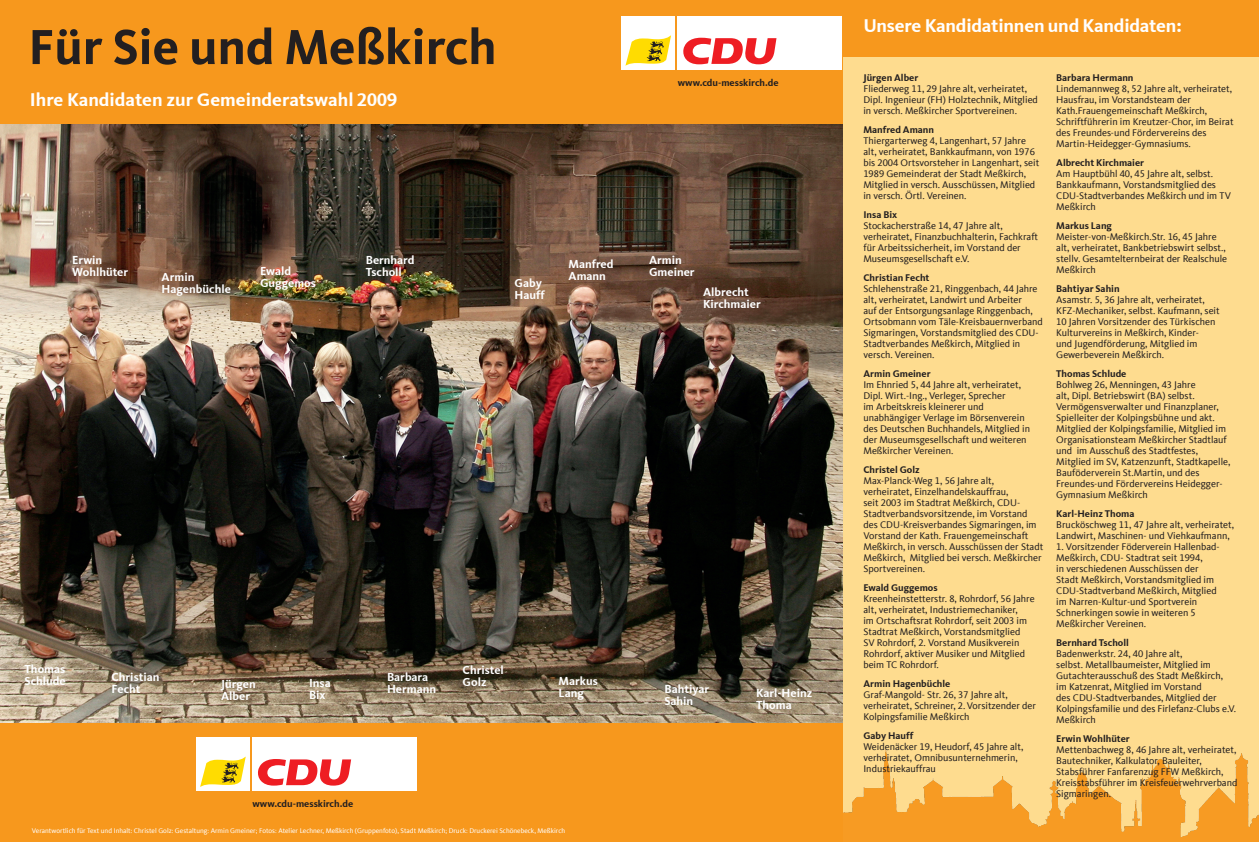
<style>
.page{position:relative;width:1259px;height:842px;background:#fedc8f}
.page>*{position:absolute;margin:0;border:0;box-sizing:border-box;transform-origin:0 0}
.t1{font:700 51px "CDU Kievit Tab";color:#231f20}
.t2{font:700 19px "CDU Kievit Tab";letter-spacing:-.005em;color:#fff}
.t3{font:700 12px/12px "CDU Kievit Tab";color:#fff}
.t4{font:10px/11px "CDU Kievit Tab";color:#231f20}
.t5{font:700 10px "CDU Kievit Tab";color:#231f20}
.t6{font:7px "CDU Kievit Tab";color:#fff}
</style>
<div class="page">
<img style="left:842px;top:743px;width:417px;height:99px">
<div style="left:0;top:0;width:842px;height:842px;background:#f7981d"></div>
<img style="left:0;top:125px;width:842px;height:597px">
<div style="left:252px;top:737px;width:165px;height:54px;background:#fff"></div>
<div style="left:196px;top:737px;width:54px;height:54px;background:#fff"></div>
<svg style="left:258px;top:759px;width:93px;height:27px"></svg>
<svg style="left:200px;top:756px;width:46px;height:31px"></svg>
<div style="left:842px;top:0;width:417px;height:57px;background:#f7981d"></div>
<div style="left:678px;top:16px;width:164px;height:54px;background:#fff"></div>
<div style="left:621px;top:16px;width:54px;height:54px;background:#fff"></div>
<svg style="left:683px;top:38px;width:93px;height:26px"></svg>
<svg style="left:625px;top:35px;width:46px;height:31px"></svg>
<h1 class="t1" style="left:28px;top:17px;width:470px">Für Sie und Meßkirch</h1>
<h2 class="t2" style="left:30px;top:89px;width:369px">Ihre Kandidaten zur Gemeinderatswahl 2009</h2>
<p class="t5" style="left:677px;top:76px;width:102px">www.cdu-messkirch.de</p>
<p class="t3" style="left:72px;top:254px;width:57px">Erwin<br>Wohlhüter</p>
<p class="t3" style="left:366px;top:254px;width:50px">Bernhard<br>Tscholl</p>
<p class="t3" style="left:260px;top:265px;width:57px">Ewald<br>Guggemos</p>
<p class="t3" style="left:162px;top:271px;width:71px">Armin<br>Hagenbüchle</p>
<p class="t3" style="left:514px;top:277px;width:32px">Gaby<br>Hauff</p>
<p class="t3" style="left:568px;top:258px;width:47px">Manfred<br>Amann</p>
<p class="t3" style="left:649px;top:254px;width:47px">Armin<br>Gmeiner</p>
<p class="t3" style="left:703px;top:286px;width:59px">Albrecht<br>Kirchmaier</p>
<p class="t3" style="left:25px;top:663px;width:43px">Thomas<br>Schlude</p>
<p class="t3" style="left:111px;top:671px;width:49px">Christian<br>Fecht</p>
<p class="t3" style="left:221px;top:678px;width:36px">Jürgen<br>Alber</p>
<p class="t3" style="left:309px;top:677px;width:23px">Insa<br>Bix</p>
<p class="t3" style="left:463px;top:664px;width:43px">Christel<br>Golz</p>
<p class="t3" style="left:387px;top:671px;width:51px">Barbara<br>Hermann</p>
<p class="t3" style="left:558px;top:675px;width:41px">Markus<br>Lang</p>
<p class="t3" style="left:664px;top:682px;width:46px">Bahtiyar<br>Sahin</p>
<p class="t5" style="left:252px;top:798px;width:102px">www.cdu-messkirch.de</p>
<p class="t6" style="left:32px;top:827px;width:535px">Verantwortlich für Text und Inhalt: Christel Golz: Gestaltung: Armin Gmeiner; Fotos: Atelier Lechner, Meßkirch (Gruppenfoto), Stadt Meßkirch; Druck: Druckerei Schönebeck, Meßkirch</p>
<p class="t3" style="left:756px;top:687px;width:58px">Karl-Heinz<br>Thoma</p>
<h2 class="t2" style="left:863px;top:14px;width:320px">Unsere Kandidatinnen und Kandidaten:</h2>
<p class="t5" style="left:863px;top:71px;width:56px">Jürgen Alber</p>
<p class="t4" style="left:863px;top:83px;width:176px">Fliederweg 11, 29 Jahre alt, verheiratet,<br>Dipl. Ingenieur (FH) Holztechnik, Mitglied in versch. Meßkircher Sportvereinen.</p>
<p class="t5" style="left:863px;top:123px;width:72px">Manfred Amann</p>
<p class="t4" style="left:863px;top:135px;width:177px">Thiergarterweg 4, Langenhart, 57 Jahre alt, verheiratet, Bankkaufmann, von 1976 bis 2004 Ortsvorsteher in Langenhart, seit 1989 Gemeinderat der Stadt Meßkirch, Mitglied in versch. Ausschüssen, Mitglied in versch. Örtl. Vereinen.</p>
<p class="t5" style="left:863px;top:208px;width:35px">Insa Bix</p>
<p class="t4" style="left:863px;top:220px;width:176px">Stockacherstraße 14, 47 Jahre alt, verheiratet, Finanzbuchhalterin, Fachkraft für Arbeitssicherheit, im Vorstand der Museumsgesellschaft e.V.</p>
<p class="t5" style="left:863px;top:271px;width:67px">Christian Fecht</p>
<p class="t4" style="left:863px;top:283px;width:181px">Schlehenstraße 21, Ringgenbach, 44 Jahre alt, verheiratet, Landwirt und Arbeiter<br>auf der Entsorgungsanlage Ringgenbach, Ortsobmann vom Täle-Kreisbauernverband Sigmaringen, Vorstandsmitglied des CDU-Stadtverbandes Meßkirch, Mitglied in versch. Vereinen.</p>
<p class="t5" style="left:863px;top:367px;width:69px">Armin Gmeiner</p>
<p class="t4" style="left:863px;top:379px;width:168px">Im Ehnried 5, 44 Jahre alt, verheiratet, Dipl. Wirt.-Ing., Verleger, Sprecher<br>im Arbeitskreis kleinerer und unabhängiger Verlage im Börsenverein des Deutschen Buchhandels, Mitglied in der Museumsgesellschaft und weiteren Meßkircher Vereinen.</p>
<p class="t5" style="left:863px;top:463px;width:58px">Christel Golz</p>
<p class="t4" style="left:863px;top:475px;width:181px">Max-Planck-Weg 1, 56 Jahre alt, verheiratet, Einzelhandelskauffrau,<br>seit 2003 im Stadtrat Meßkirch, CDU-Stadtverbandsvorsitzende, im Vorstand des CDU-Kreisverbandes Sigmaringen, im Vorstand der Kath. Frauengemeinschaft Meßkirch, in versch. Ausschüssen der Stadt Meßkirch, Mitglied bei versch. Meßkircher Sportvereinen.</p>
<p class="t5" style="left:863px;top:581px;width:76px">Ewald Guggemos</p>
<p class="t4" style="left:863px;top:593px;width:173px">Kreenheinstetterstr. 8, Rohrdorf, 56 Jahre alt, verheiratet, Industriemechaniker,<br>im Ortschaftsrat Rohrdorf, seit 2003 im Stadtrat Meßkirch, Vorstandsmitglied<br>SV Rohrdorf, 2. Vorstand Musikverein Rohrdorf, aktiver Musiker und Mitglied beim TC Rohrdorf.</p>
<p class="t5" style="left:863px;top:677px;width:88px">Armin Hagenbüchle</p>
<p class="t4" style="left:863px;top:689px;width:174px">Graf-Mangold- Str. 26, 37 Jahre alt, verheiratet, Schreiner, 2.Vorsitzender der<br>Kolpingsfamilie Meßkirch</p>
<p class="t5" style="left:863px;top:729px;width:52px">Gaby Hauff</p>
<p class="t4" style="left:863px;top:741px;width:161px">Weidenäcker 19, Heudorf, 45 Jahre alt, verheiratet, Omnibusunternehmerin,<br>Industriekauffrau</p>
<p class="t5" style="left:1056px;top:71px;width:79px">Barbara Hermann</p>
<p class="t4" style="left:1056px;top:83px;width:179px">Lindemannweg 8, 52 Jahre alt, verheiratet, Hausfrau, im Vorstandsteam der Kath.Frauengemeinschaft Meßkirch, Schriftführerin im Kreutzer-Chor, im Beirat des Freundes-und Fördervereins des Martin-Heidegger-Gymnasiums.</p>
<p class="t5" style="left:1056px;top:156px;width:89px">Albrecht Kirchmaier</p>
<p class="t4" style="left:1056px;top:168px;width:176px">Am Hauptbühl 40, 45 Jahre alt, selbst.<br>Bankkaufmann, Vorstandsmitglied des<br>CDU-Stadtverbandes Meßkirch und im TV<br>Meßkirch</p>
<p class="t5" style="left:1056px;top:219px;width:57px">Markus Lang</p>
<p class="t4" style="left:1056px;top:231px;width:172px">Meister-von-Meßkirch.Str. 16, 45 Jahre alt, verheiratet, Bankbetriebswirt selbst., stellv. Gesamtelternbeirat der Realschule Meßkirch</p>
<p class="t5" style="left:1056px;top:282px;width:65px">Bahtiyar Sahin</p>
<p class="t4" style="left:1056px;top:294px;width:165px">Asamstr. 5, 36 Jahre alt, verheiratet, KFZ-Mechaniker, selbst. Kaufmann, seit 10 Jahren Vorsitzender des Türkischen Kulturvereins in Meßkirch, Kinder-<br>und Jugendförderung, Mitglied im Gewerbeverein Meßkirch.</p>
<p class="t5" style="left:1056px;top:367px;width:72px">Thomas Schlude</p>
<p class="t4" style="left:1056px;top:379px;width:176px">Bohlweg 26, Menningen, 43 Jahre<br>alt, Dipl. Betriebswirt (BA) selbst.<br>Vermögensverwalter und Finanzplaner, Spielleiter der Kolpingsbühne und akt.<br>Mitglied der Kolpingsfamilie, Mitglied im Organisationsteam Meßkircher Stadtlauf und im Ausschuß des Stadtfestes, Mitglied im SV, Katzenzunft, Stadtkapelle, Bauföderverein St.Martin, und des Freundes-und Fördervereins Heidegger-Gymnasium Meßkirch</p>
<p class="t5" style="left:1056px;top:507px;width:80px">Karl-Heinz Thoma</p>
<p class="t4" style="left:1056px;top:519px;width:179px">Brucköschweg 11, 47 Jahre alt, verheiratet,<br>Landwirt, Maschinen- und Viehkaufmann,</p>
<p class="t4" style="left:1056px;top:541px;width:165px">1. Vorsitzender Föderverein Hallenbad-Meßkirch, CDU- Stadtrat seit 1994,<br>in verschiedenen Ausschüssen der Stadt Meßkirch, Vorstandsmitglied im CDU-Stadtverband Meßkirch, Mitglied im Narren-Kultur-und Sportverein Schnerkingen sowie in weiteren 5<br>Meßkircher Vereinen.</p>
<p class="t5" style="left:1056px;top:636px;width:74px">Bernhard Tscholl</p>
<p class="t4" style="left:1056px;top:648px;width:181px">Badenwerkstr. 24, 40 Jahre alt,<br>selbst. Metallbaumeister, Mitglied im Gutachterausschuß des Stadt Meßkirch,<br>im Katzenrat, Mitglied im Vorstand<br>des CDU-Stadtverbandes, Mitglied der Kolpingsfamilie und des Firlefanz-Clubs e.V.<br>Meßkirch</p>
<p class="t5" style="left:1056px;top:732px;width:75px">Erwin Wohlhüter</p>
<p class="t4" style="left:1056px;top:744px;width:183px">Mettenbachweg 8, 46 Jahre alt, verheiratet, Bautechniker, Kalkulator, Bauleiter, Stabsführer Fanfarenzug FFW Meßkirch, Kreisstabsführer im Kreisfeuerwehrverband Sigmaringen.</p>
</div>
